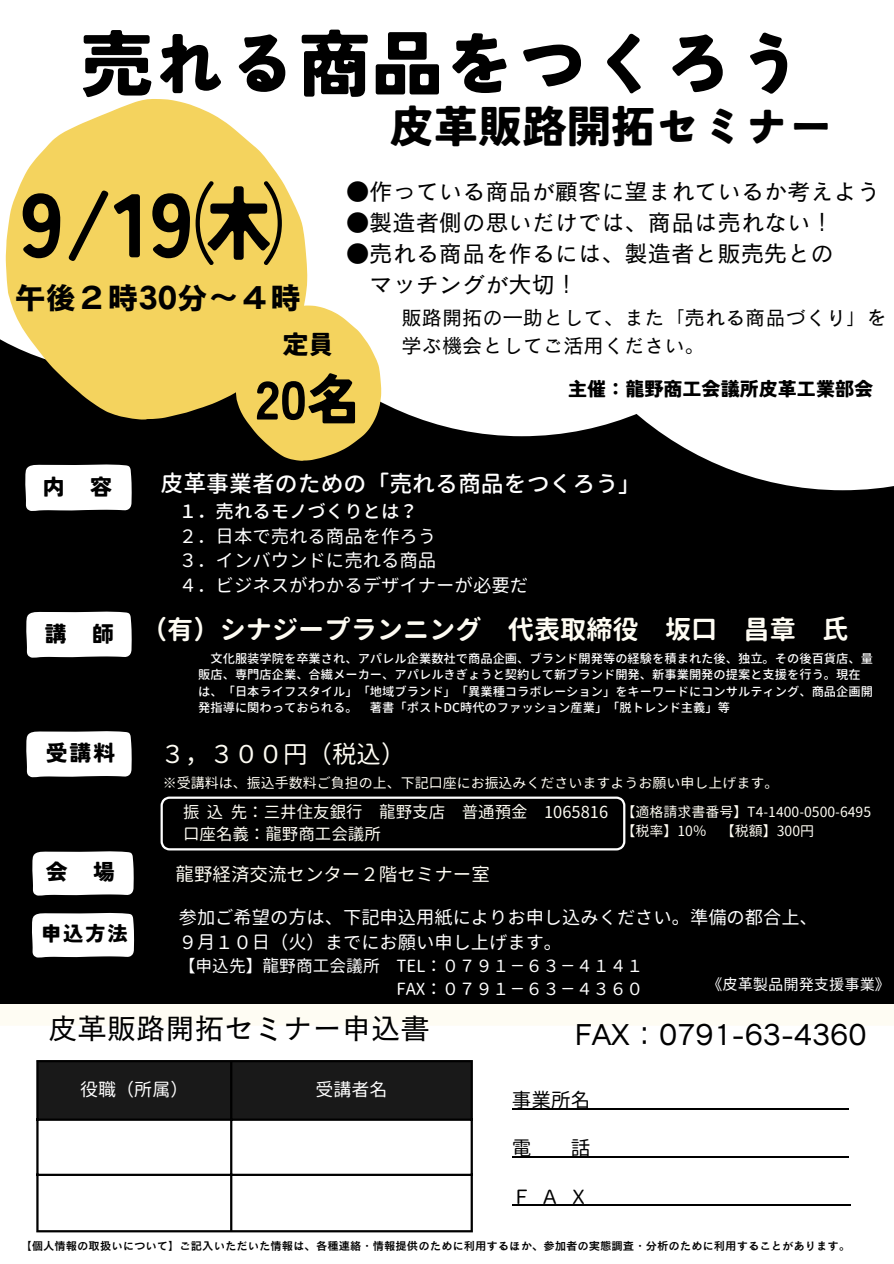
<style>
.page{position:relative;width:894px;height:1264px;background:#fff}
.page>*{position:absolute;margin:0;border:0;box-sizing:border-box;transform-origin:0 0}
.t1{font:900 90px "Tsunagi Gothic";color:#000}
.t2{font:900 72.6px "Tsunagi Gothic";color:#000}
.t3{font:900 54px "Tsunagi Gothic";color:#000}
.t4{font:900 44.4px "Tsunagi Gothic";color:#000}
.t5{font:30.9px "Canva Cezanne Pro N B";color:#000}
.t6{font:29.4px "Canva Cezanne Pro N M";color:#000}
.t7{font:700 26.25px "Gen Jyuu Gothic";color:#fefcf3}
.t8{font:900 25.5px "Tsunagi Gothic";color:#000}
.t9{font:24.45px "Gen Jyuu Gothic";color:#fefcf3}
.t10{font:23.25px "Canva Cezanne Pro N M";color:#000}
.t11{font:500 22.95px "Gen Jyuu Gothic";color:#fff}
.t12{font:900 21.9px "Tsunagi Gothic";color:#000}
.t13{font:900 20.4px "Tsunagi Gothic";color:#000}
.t14{font:20.25px "Canva Cezanne Pro N M";color:#000}
.t15{font:19.65px "Gen Jyuu Gothic";color:#000}
.t16{font:900 19.05px "Tsunagi Gothic";color:#000}
.t17{font:18.45px "Gen Jyuu Gothic";color:#fff}
.t18{font:18.45px "Gen Jyuu Gothic";color:#fefcf3}
.t19{font:500 18.45px "Gen Jyuu Gothic";color:#fff}
.t20{font:18.3px/24.8px "Gen Jyuu Gothic";color:#fff}
.t21{font:18px "Gen Jyuu Gothic";color:#fff}
.t22{font:16.8px "Gen Jyuu Gothic";color:#fff}
.t23{font:16.5px "Gen Jyuu Gothic";color:#fefcf3}
.t24{font:15.3px "Gen Jyuu Gothic";color:#fff}
.t25{font:13.95px "Gen Jyuu Gothic";color:#fefcf3}
.t26{font:500 12.3px/16.4px "Gen Jyuu Gothic";color:#fff}
.t27{font:11.4px "Canva Cezanne Pro N DB";color:#000}
</style>
<div class="page">
<div style="left:0;top:0;width:893px;height:1263px;background:#000"></div>
<div style="left:0;top:0;width:213px;height:343px;background:#fff"></div>
<div style="left:213px;top:0;width:311px;height:436px;background:#fff"></div>
<div style="left:524px;top:0;width:369px;height:490px;background:#fff"></div>
<svg style="left:26px;top:611px;width:106px;height:47px;background:#efefef"></svg>
<svg style="left:6px;top:99px;width:301px;height:321px;background:#e5cb6d"></svg>
<svg style="left:235px;top:305px;width:146px;height:156px;background:#d9bd5d"></svg>
<div style="left:32px;top:851px;width:101px;height:44px;background:#fff"></div>
<svg style="left:0;top:1004px;width:893px;height:259px;background:#fcfbfb"></svg>
<div style="left:39px;top:1062px;width:431px;height:56px;background:#191919"></div>
<hr style="left:36px;top:1062px;width:3px;height:168px;background:#000">
<hr style="left:230px;top:1062px;width:2px;height:168px;background:#000">
<hr style="left:470px;top:1062px;width:2px;height:168px;background:#000">
<hr style="left:36px;top:1060px;width:436px;height:2px;background:#000">
<hr style="left:36px;top:1118px;width:436px;height:2px;background:#000">
<hr style="left:36px;top:1173px;width:436px;height:2px;background:#000">
<hr style="left:36px;top:1230px;width:436px;height:2px;background:#000">
<svg style="left:25px;top:464px;width:107px;height:47px;background:#f1f1f1"></svg>
<svg style="left:32px;top:912px;width:102px;height:45px;background:#f3f3f3"></svg>
<div style="left:26px;top:731px;width:106px;height:46px;background:#fff"></div>
<svg style="left:160px;top:796px;width:465px;height:54px"></svg>
<hr style="left:511px;top:1108px;width:79px;height:1px;background:#000">
<hr style="left:590px;top:1108px;width:258px;height:1px;background:#000">
<hr style="left:511px;top:1156px;width:79px;height:1px;background:#000">
<hr style="left:590px;top:1156px;width:258px;height:1px;background:#000">
<svg style="left:511px;top:1204px;width:77px;height:1px"></svg>
<hr style="left:588px;top:1204px;width:263px;height:1px;background:#000">
<h2 class="t2" style="left:80px;top:27px;width:727px">売れる商品をつくろう</h2>
<p class="t4" style="left:389px;top:104px;width:445px">皮革販路開拓セミナー</p>
<p class="t1" style="left:21px;top:178px;width:264px">9/19㈭</p>
<p class="t10" style="left:346px;top:179px;width:535px">●作っている商品が顧客に望まれているか考えよう</p>
<p class="t10" style="left:346px;top:210px;width:489px">●製造者側の思いだけでは、商品は売れない！</p>
<p class="t10" style="left:346px;top:242px;width:489px">●売れる商品を作るには、製造者と販売先との</p>
<p class="t10" style="left:369px;top:273px;width:210px">マッチングが大切！</p>
<h5 class="t5" style="left:15px;top:282px;width:288px">午後２時30分～４時</h5>
<p class="t14" style="left:401px;top:307px;width:486px">販路開拓の一助として、また「売れる商品づくり」を</p>
<p class="t14" style="left:401px;top:335px;width:304px">学ぶ機会としてご活用ください。</p>
<p class="t8" style="left:282px;top:332px;width:53px">定員</p>
<p class="t3" style="left:255px;top:372px;width:107px">20名</p>
<p class="t16" style="left:568px;top:379px;width:306px">主催：龍野商工会議所皮革工業部会</p>
<p class="t12" style="left:43px;top:475px;width:71px">内 容</p>
<h1 class="t12" style="left:45px;top:622px;width:71px">講 師</h1>
<p class="t11" style="left:160px;top:467px;width:482px">皮革事業者のための「売れる商品をつくろう」</p>
<p class="t19" style="left:179px;top:498px;width:240px">１．売れるモノづくりとは？</p>
<p class="t17" style="left:179px;top:522px;width:259px">２．日本で売れる商品を作ろう</p>
<p class="t17" style="left:179px;top:547px;width:259px">３．インバウンドに売れる商品</p>
<p class="t17" style="left:179px;top:572px;width:351px">４．ビジネスがわかるデザイナーが必要だ</p>
<p class="t7" style="left:141px;top:610px;width:708px">（有）シナジープランニング 代表取締役 坂口 昌章 氏</p>
<p class="t26" style="left:198px;top:650px;width:676px">　文化服装学院を卒業され、アパレル企業数社で商品企画、ブランド開発等の経験を積まれた後、独立。その後百貨店、量販店、専門店企業、合繊メーカー、アパレルきぎょうと契約して新ブランド開発、新事業開発の提案と支援を行う。現在は、「日本ライフスタイル」「地域ブランド」「異業種コラボレーション」をキーワードにコンサルティング、商品企画開発指導に関わっておられる。　著書「ポストDC時代のファッション産業」「脱トレンド主義」等</p>
<p class="t12" style="left:46px;top:742px;width:71px">受講料</p>
<p class="t9" style="left:160px;top:737px;width:246px">３，３００円（税込）</p>
<p class="t25" style="left:163px;top:772px;width:616px">※受講料は、振込手数料ご負担の上、下記口座にお振込みくださいますようお願い申し上げます。</p>
<p class="t12" style="left:46px;top:860px;width:71px">会 場</p>
<p class="t13" style="left:41px;top:923px;width:88px">申込方法</p>
<p class="t23" style="left:183px;top:799px;width:426px">振込先：三井住友銀行 龍野支店 普通預金 1065816</p>
<p class="t23" style="left:183px;top:822px;width:199px">口座名義：龍野商工会議所</p>
<h3 class="t18" style="left:175px;top:861px;width:316px">龍野経済交流センター２階セミナー室</h3>
<p class="t25" style="left:621px;top:802px;width:251px">【適格請求書番号】T4-1400-0500-6495</p>
<p class="t25" style="left:621px;top:821px;width:194px">【税率】10％ 【税額】300円</p>
<p class="t20" style="left:179px;top:904px;width:640px">参加ご希望の方は、下記申込用紙によりお申し込みください。準備の都合上、<br>９月１０日（火）までにお願い申し上げます。</p>
<h6 class="t22" style="left:179px;top:954px;width:466px">【申込先】龍野商工会議所 TEL：０７９１－６３－４１４１</h6>
<p class="t22" style="left:396px;top:976px;width:248px">FAX：０７９１－６３－４３６０</p>
<p class="t24" style="left:707px;top:973px;width:184px">《皮革製品開発支援事業》</p>
<p class="t6" style="left:48px;top:1013px;width:383px">皮革販路開拓セミナー申込書</p>
<h6 class="t6" style="left:574px;top:1019px;width:293px">FAX：0791-63-4360</h6>
<p class="t21" style="left:80px;top:1076px;width:109px">役職（所属）</p>
<p class="t21" style="left:315px;top:1076px;width:73px">受講者名</p>
<p class="t15" style="left:511px;top:1085px;width:80px">事業所名</p>
<p class="t15" style="left:511px;top:1134px;width:21px">電</p>
<p class="t15" style="left:570px;top:1134px;width:21px">話</p>
<p class="t15" style="left:511px;top:1182px;width:78px">ＦＡＸ</p>
<p class="t27" style="left:20px;top:1239px;width:831px">【個人情報の取扱いについて】ご記入いただいた情報は、各種連絡・情報提供のために利用するほか、参加者の実態調査・分析のために利用することがあります。</p>
</div>
